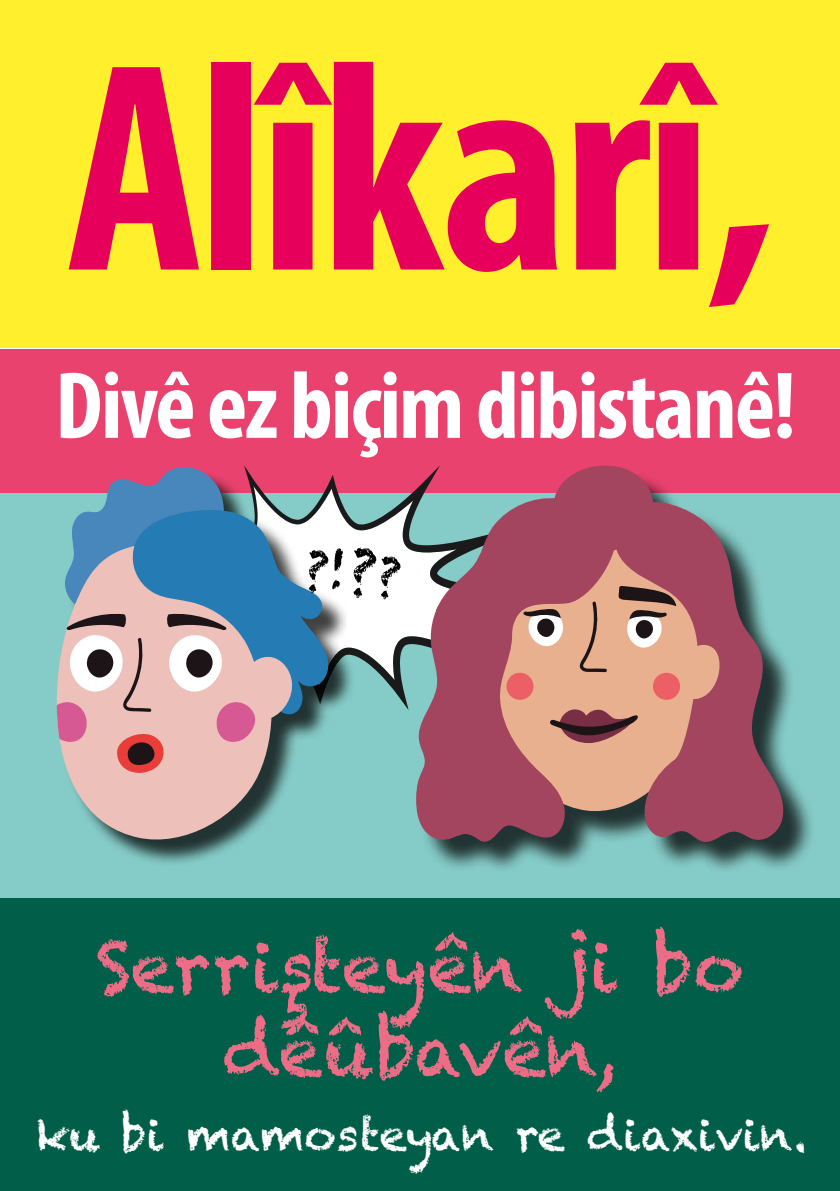
<style>
.page{position:relative;width:840px;height:1191px;background:#fff}
.page>*{position:absolute;margin:0;border:0;box-sizing:border-box;transform-origin:0 0}
.t1{font:700 condensed 300px "Myriad Pro";letter-spacing:-.02em;color:#e6005b}
.t2{font:700 condensed 96px "Myriad Pro";letter-spacing:-.02em;color:#fff}
.t3{font:70px/84px "Chalkduster";color:#ed6d87;text-align:center}
.t4{font:44px "Chalkduster";color:#fff}
</style>
<div class="page">
<div style="left:0;top:898px;width:839px;height:293px;background:#005e49"></div>
<div style="left:0;top:0;width:839px;height:348px;background:#ffef2c"></div>
<div style="left:0;top:349px;width:839px;height:163px;background:#e9426e"></div>
<div style="left:0;top:493px;width:839px;height:405px;background:#85cbc7"></div>
<svg style="left:355px;top:465px;width:85px;height:245px"></svg>
<div style="left:60px;top:470px;width:295px;height:397px;background:#000;opacity:.75"></div>
<svg style="left:56px;top:693px;width:222px;height:154px;fill:#edc0ba"></svg>
<svg style="left:293px;top:509px;width:36px;height:207px;background:#6993ab"></svg>
<svg style="left:57px;top:465px;width:236px;height:308px;background:#9c97ab"></svg>
<div style="left:420px;top:470px;width:394px;height:403px;background:#000;opacity:.75"></div>
<svg style="left:607px;top:495px;width:178px;height:349px;fill:#a4455f"></svg>
<svg style="left:415px;top:496px;width:207px;height:346px;background:#ac7478"></svg>
<svg style="left:618px;top:586px;width:104px;height:115px;background:#c88b7d"></svg>
<svg style="left:522px;top:606px;width:41px;height:41px;background:#baa398"></svg>
<svg style="left:547px;top:465px;width:120px;height:98px;background:#ab4661"></svg>
<svg style="left:309px;top:547px;width:91px;height:52px;background:#c2c3c3"></svg>
<h1 class="t1" style="left:66px;top:-18px;width:710px">Alîkarî,</h1>
<h2 class="t2" style="left:55px;top:346px;width:741px">Divê ez biçim dibistanê!</h2>
<h3 class="t3" style="left:96px;top:925px;width:648px">Serrişteyên ji bo dêûbavên,</h3>
<p class="t4" style="left:35px;top:1109px;width:773px">ku bi mamosteyan re diaxivin.</p>
</div>
